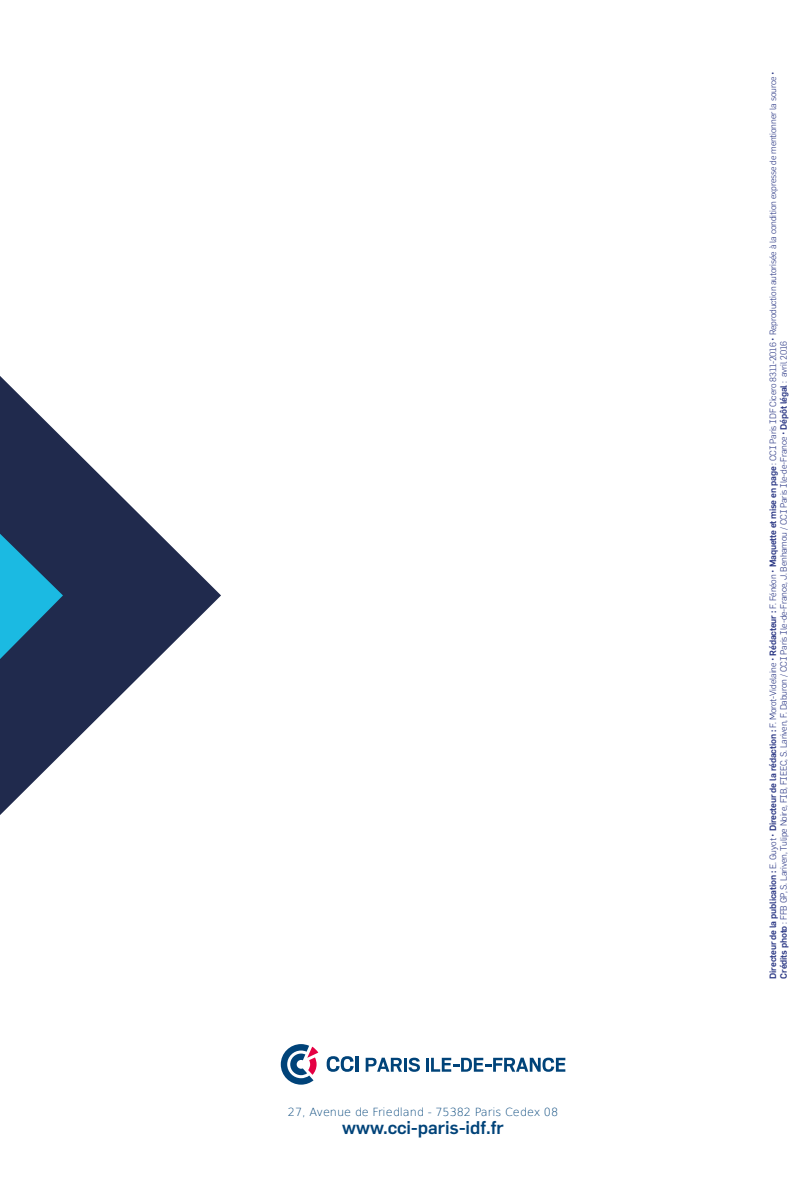
<style>
.page{position:relative;width:808px;height:1191px;background:#fff}
.page>*{position:absolute;margin:0;border:0;box-sizing:border-box;transform-origin:0 0}
.t1{font:500 18px "Flama";color:#004379}
.t2{font:200 11.25px "DejaVu Sans";color:#004379}
.p_verbatim{font:300 9px/10.8px "Flama";letter-spacing:-.02em;color:#283583}
.s1{font-weight:500}
</style>
<div class="page">
<svg style="left:0;top:376px;width:221px;height:439px"></svg>
<svg style="left:0;top:534px;width:63px;height:125px;background:#1d7297"></svg>
<svg style="left:327px;top:1056px;width:27px;height:15px"></svg>
<hr style="left:356px;top:1056px;width:3px;height:15px;background:#004379">
<svg style="left:366px;top:1057px;width:36px;height:14px"></svg>
<hr style="left:404px;top:1057px;width:3px;height:14px;background:#004379">
<svg style="left:408px;top:1057px;width:12px;height:14px"></svg>
<svg style="left:426px;top:1057px;width:139px;height:14px"></svg>
<svg style="left:281px;top:1044px;width:37px;height:40px"></svg>
<p class="t2" style="left:288px;top:1103px;width:272px">27, Avenue de Friedland - 75382 Paris Cedex 08</p>
<p class="t1" style="left:342px;top:1116px;width:163px">www.cci-paris-idf.fr</p>
<p class="p_verbatim" style="left:767px;top:978px;width:908px;rotate:-90deg"><span class="s1">Directeur de la publication :</span> E. Guyot • <span class="s1">Directeur de la rédaction :</span> F. Morot-Videlaine • <span class="s1">Rédacteur :</span> F. Fénéon • <span class="s1">Maquette et mise en page</span> : CCI Paris IDF Cicero 8311-2016 • Reproduction autorisée à la condition expresse de mentionner la source •<br><span class="s1">Crédits photo</span> : FFB GP, S. Lariven, Tulipe Noire, FIB, FIEEC, S. Lariven, F. Daburon / CCI Paris Ile-de-France, J. Benhamou / CCI Paris Ile-de-France • <span class="s1">Dépôt légal</span> : avril 2016</p>
</div>
